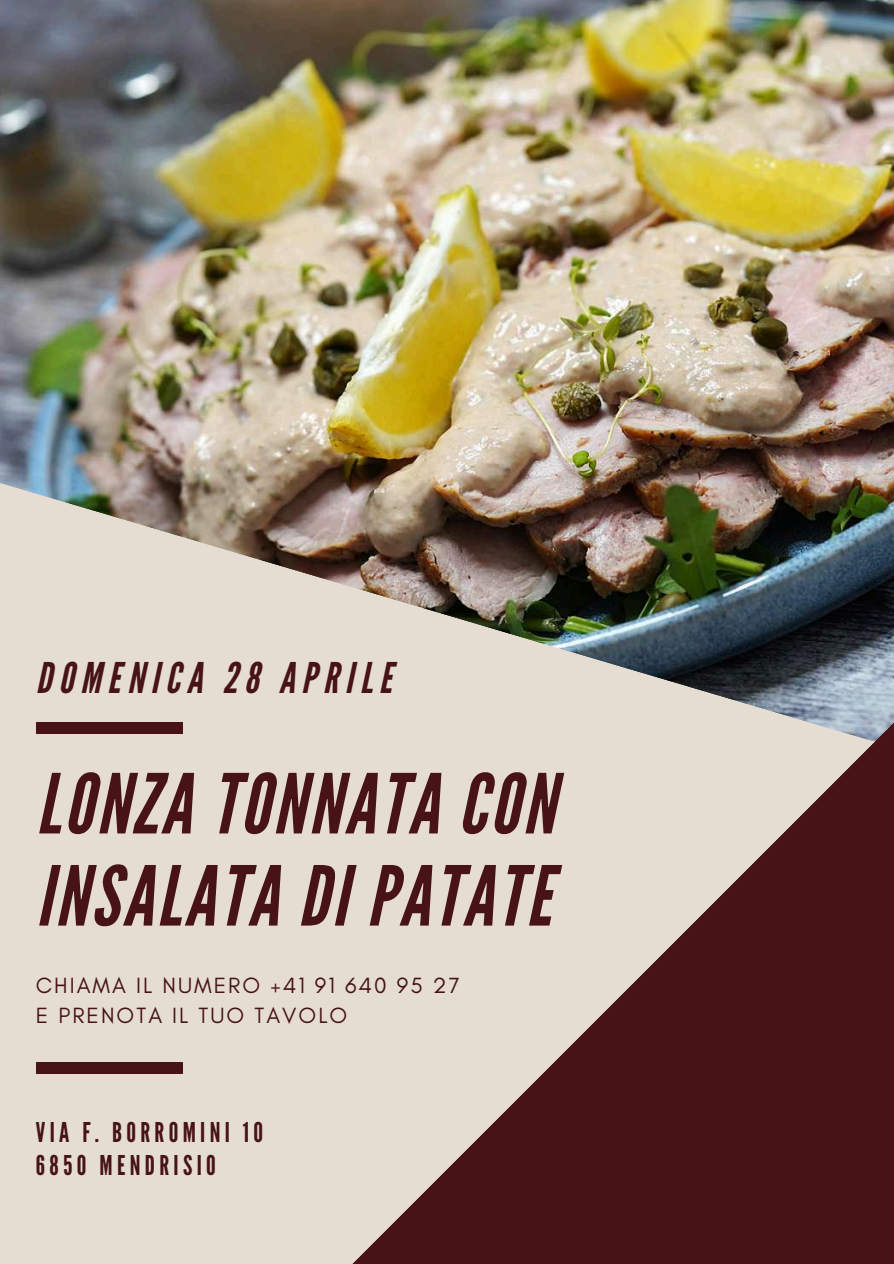
<style>
.page{position:relative;width:894px;height:1264px;background:#fff}
.page>*{position:absolute;margin:0;border:0;box-sizing:border-box;transform-origin:0 0}
.t1{font:italic 82.35px/92.1px "League Gothic";letter-spacing:.04em;color:#471317}
.t2{font:italic 42.3px "League Gothic";letter-spacing:.16em;color:#471317}
.t3{font:27.15px/32.7px "League Gothic";letter-spacing:.16em;color:#471317}
.t4{font:22.5px/30.6px "Glacial Indifference";letter-spacing:.09em;color:#471317}
</style>
<div class="page">
<img style="left:0;top:0;width:893px;height:339px">
<img style="left:0;top:339px;width:893px;height:924px">
<svg style="left:292px;top:588px;width:601px;height:675px;background:#9c8681"></svg>
<div style="left:36px;top:722px;width:146px;height:12px;background:#471317"></div>
<div style="left:36px;top:1062px;width:146px;height:12px;background:#471317"></div>
<h2 class="t2" style="left:36px;top:654px;width:357px">DOMENICA 28 APRILE</h2>
<h1 class="t1" style="left:36px;top:759px;width:520px">LONZA TONNATA CON<br>INSALATA DI PATATE</h1>
<p class="t4" style="left:36px;top:969px;width:425px">CHIAMA IL NUMERO +41 91 640 95 27<br>E PRENOTA IL TUO TAVOLO</p>
<p class="t3" style="left:36px;top:1116px;width:229px">VIA F. BORROMINI 10<br>6850 MENDRISIO</p>
</div>
